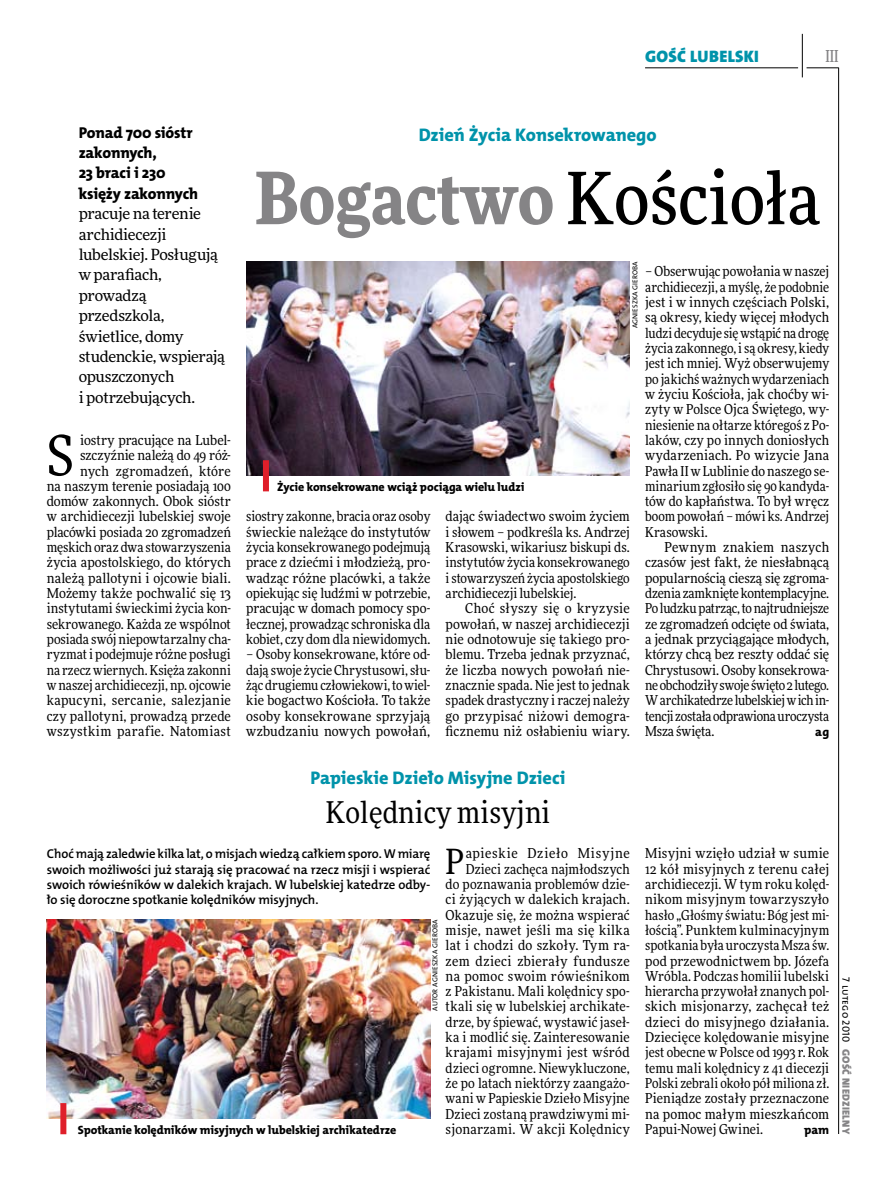
<style>
.page{position:relative;width:893px;height:1191px;background:#fff}
.page>*{position:absolute;margin:0;border:0;box-sizing:border-box;transform-origin:0 0}
.t1{font:900 72px "Freeday Narrow";color:#858486}
.t2{font:55.95px "Freeday Narrow News";color:#000}
.t3{font:34.8px "Freeday Narrow News";color:#000}
.t4{font:30px "Freeday Narrow News";letter-spacing:.01em;color:#000}
.t5{font:18.3px "The Mix HP8 Ex Bld";letter-spacing:-.005em;color:#0093aa}
.t6{font:16.65px "The Mix HP9 Blk";letter-spacing:.02em;color:#0093aa}
.t7{font:500 16.5px "Freeday Narrow";color:#858486;scale:.9 1}
.t8{font:15.75px/20.4px "The Mix HP8 Ex Bld";letter-spacing:-.02em;color:#000}
.t9{font:15.45px/20.4px "Freeday News";letter-spacing:-.02em;color:#000}
.t10{font:13.65px/15.3px "Freeday Narrow News";letter-spacing:.01em;color:#000;text-align:justify}
.t11{font:12.9px/15.3px "The Mix HP6 Se Bld";letter-spacing:-.01em;color:#000;text-align:justify}
.t12{font:12.3px "The Mix HP8 Ex Bld";color:#000}
.t13{font:12px "The Mix HP8 Ex Bld";letter-spacing:-.005em;color:#000}
.t14{font:10.5px "The Mix HP9 Blk";letter-spacing:.025em;color:#858486}
.t15{font:10.5px "The Mix HP5 Plain";letter-spacing:.015em;color:#000}
.t16{font:7.2px "The Mix HP5 Plain";letter-spacing:.005em;color:#000}
.s1{font-weight:500;color:#000}
</style>
<div class="page">
<hr style="left:806px;top:68px;width:33px;height:1px;background:#000">
<hr style="left:645px;top:68px;width:153px;height:1px;background:#000">
<hr style="left:838px;top:68px;width:1px;height:1066px;background:#000">
<hr style="left:802px;top:34px;width:1px;height:43px;background:#000">
<img style="left:246px;top:261px;width:384px;height:214px">
<div style="left:263px;top:460px;width:6px;height:31px;background:#df1f2a"></div>
<img style="left:47px;top:919px;width:383px;height:199px">
<div style="left:60px;top:1103px;width:6px;height:31px;background:#df1f2a"></div>
<p class="t6" style="left:645px;top:46px;width:115px">GOŚĆ LUBELSKI</p>
<p class="t7" style="left:825px;top:46px;width:16px">III</p>
<p class="t8" style="left:79px;top:122px;width:121px">Ponad 700 sióstr zakonnych,<br>23 braci i 230 księży zakonnych</p>
<p class="t9" style="left:79px;top:203px;width:148px">pracuje na terenie archidiecezji lubelskiej. Posługują w parafiach, prowadzą przedszkola, świetlice, domy studenckie, wspierają opuszczonych<br>i potrzebujących.</p>
<p class="t10" style="left:47px;top:432px;width:186px;text-align:right">iostry pracujące na Lubel&shy;szczyźnie należą do 49 róż-<br>nych zgromadzeń, które<br>na naszym terenie posiadają 100 domów zakonnych. Obok sióstr w archidiecezji lubelskiej swoje placówki posiada 20 zgromadzeń męskich oraz dwa stowarzyszenia życia apostolskiego, do których należą pallotyni i ojcowie biali.<br>Możemy także pochwalić się 13 instytutami świeckimi życia kon&shy;sekrowanego. Każda ze wspólnot posiada swój niepowtarzalny cha&shy;ryzmat i podejmuje różne posługi na rzecz wiernych. Księża zakonni w naszej archidiecezji, np. ojcowie kapucyni, sercanie, salezjanie czy pallotyni, prowadzą przede wszystkim parafie. Natomiast</p>
<h2 class="t2" style="left:47px;top:421px;width:29px">S</h2>
<h3 class="t5" style="left:419px;top:123px;width:239px">Dzień Życia Konsekrowanego</h3>
<h1 class="t1" style="left:255px;top:151px;width:567px">Bogactwo <span class="s1">Kościoła</span></h1>
<p class="t16" style="left:630px;top:328px;width:68px;rotate:-90deg">Agnieszka Gieroba</p>
<p class="t10" style="left:645px;top:264px;width:186px">– Obserwując powołania w naszej archidiecezji, a myślę, że podobnie jest i w innych częściach Polski, są okresy, kiedy więcej młodych ludzi decyduje się wstąpić na drogę życia zakonnego, i są okresy, kiedy jest ich mniej. Wyż obserwujemy po jakichś ważnych wydarzeniach w życiu Kościoła, jak choćby wi&shy;zyty w Polsce Ojca Świętego, wy&shy;niesienie na ołtarze któregoś z Po&shy;laków, czy po innych doniosłych wydarzeniach. Po wizycie Jana Pawła II w Lublinie do naszego se&shy;minarium zgłosiło się 90 kandyda&shy;tów do kapłaństwa. To był wręcz boom powołań – mówi ks. Andrzej Krasowski.</p>
<p class="t10" style="left:645px;top:539px;width:186px;text-indent:20px">Pewnym znakiem naszych czasów jest fakt, że niesłabnącą popularnością cieszą się zgroma&shy;dzenia zamknięte kontemplacyjne.<br>Po ludzku patrząc, tonajtrudniejsze ze zgromadzeń odcięte od świata, a jednak przyciągające młodych, którzy chcą bez reszty oddać się Chrystusowi. Osoby konsekrowa&shy;ne obchodziły swoje święto 2 lutego.<br>Warchikatedrze lubelskiej wichin&shy;tencji została odprawiona uroczysta Msza święta.</p>
<p class="t13" style="left:277px;top:479px;width:248px">Życie konsekrowane wciąż pociąga wielu ludzi</p>
<p class="t10" style="left:246px;top:509px;width:186px">siostry zakonne, bracia oraz osoby świeckie należące do instytutów życia konsekrowanego podejmują prace z dziećmi i młodzieżą, pro&shy;wadząc różne placówki, a także opiekując się ludźmi w potrzebie, pracując w domach pomocy spo&shy;łecznej, prowadząc schroniska dla kobiet, czy dom dla niewidomych.</p>
<p class="t10" style="left:246px;top:646px;width:186px">– Osoby konsekrowane, które od&shy;dają swoje życie Chrystusowi, słu&shy;żąc drugiemu człowiekowi, to wiel&shy;kie bogactwo Kościoła. To także osoby konsekrowane sprzyjają wzbudzaniu nowych powołań,</p>
<p class="t10" style="left:446px;top:509px;width:186px">dając świadectwo swoim życiem i słowem – podkreśla ks. Andrzej Krasowski, wikariusz biskupi ds. instytutów życia konsekrowanego i stowarzyszeń życia apostolskiego archidiecezji lubelskiej.</p>
<p class="t10" style="left:446px;top:600px;width:186px;text-indent:20px">Choć słyszy się o kryzysie powołań, w naszej archidiecezji nie odnotowuje się takiego pro&shy;blemu. Trzeba jednak przyznać, że liczba nowych powołań nie&shy;znacznie spada. Nie jest to jednak spadek drastyczny i raczej należy go przypisać niżowi demogra&shy;ficznemu niż osłabieniu wiary.</p>
<p class="t12" style="left:815px;top:724px;width:15px">ag</p>
<h3 class="t5" style="left:310px;top:766px;width:256px">Papieskie Dzieło Misyjne Dzieci</h3>
<h3 class="t4" style="left:326px;top:793px;width:226px">Kolędnicy misyjni</h3>
<h3 class="t3" style="left:446px;top:840px;width:20px">P</h3>
<p class="t10" style="left:446px;top:845px;width:186px;text-align:right">apieskie Dzieło Misyjne<br>Dzieci zachęca najmłodszych<br>do poznawania problemów dzie&shy;ci żyjących w dalekich krajach.<br>Okazuje się, że można wspierać misje, nawet jeśli ma się kilka lat i chodzi do szkoły. Tym ra&shy;zem dzieci zbierały fundusze na pomoc swoim rówieśnikom z Pakistanu. Mali kolędnicy spo&shy;tkali się w lubelskiej archikate&shy;drze, by śpiewać, wystawić jaseł&shy;ka i modlić się. Zainteresowanie krajami misyjnymi jest wśród dzieci ogromne. Niewykluczone, że po latach niektórzy zaangażo&shy;wani w Papieskie Dzieło Misyjne<br>Dzieci zostaną prawdziwymi mi&shy;sjonarzami. W akcji Kolędnicy</p>
<p class="t10" style="left:645px;top:845px;width:186px">Misyjni wzięło udział w sumie 12 kół misyjnych z terenu całej archidiecezji. W tym roku kolęd&shy;nikom misyjnym towarzyszyło hasło „Głośmy światu: Bóg jest mi&shy;łością”. Punktem kulminacyjnym spotkania była uroczysta Msza św. pod przewodnictwem bp. Józefa Wróbla. Podczas homilii lubelski hierarcha przywołał znanych pol&shy;skich misjonarzy, zachęcał też dzieci do misyjnego działania.<br>Dziecięce kolędowanie misyjne jest obecne w Polsce od 1993 r. Rok temu mali kolędnicy z 41 diecezji Polski zebrali około pół miliona zł.<br>Pieniądze zostały przeznaczone na pomoc małym mieszkańcom Papui-Nowej Gwinei.</p>
<p class="t11" style="left:47px;top:846px;width:385px">Choć mają zaledwie kilka lat, o misjach wiedzą całkiem sporo. W miarę swoich możliwości już starają się pracować na rzecz misji i wspierać swoich rówieśników w dalekich krajach. W lubelskiej katedrze odby&shy;ło się doroczne spotkanie kolędników misyjnych.</p>
<p class="t16" style="left:430px;top:1010px;width:92px;rotate:-90deg">Autor Agnieszka Gieroba</p>
<p class="t13" style="left:78px;top:1122px;width:320px">Spotkanie kolędników misyjnych w lubelskiej archikatedrze</p>
<p class="t12" style="left:804px;top:1122px;width:27px">pam</p>
<p class="t15" style="left:853px;top:977px;width:66px;rotate:90deg">7 lutego 2010</p>
<p class="t14" style="left:853px;top:1049px;width:86px;rotate:90deg">GOŚĆ NIEDZIELNY</p>
</div>
